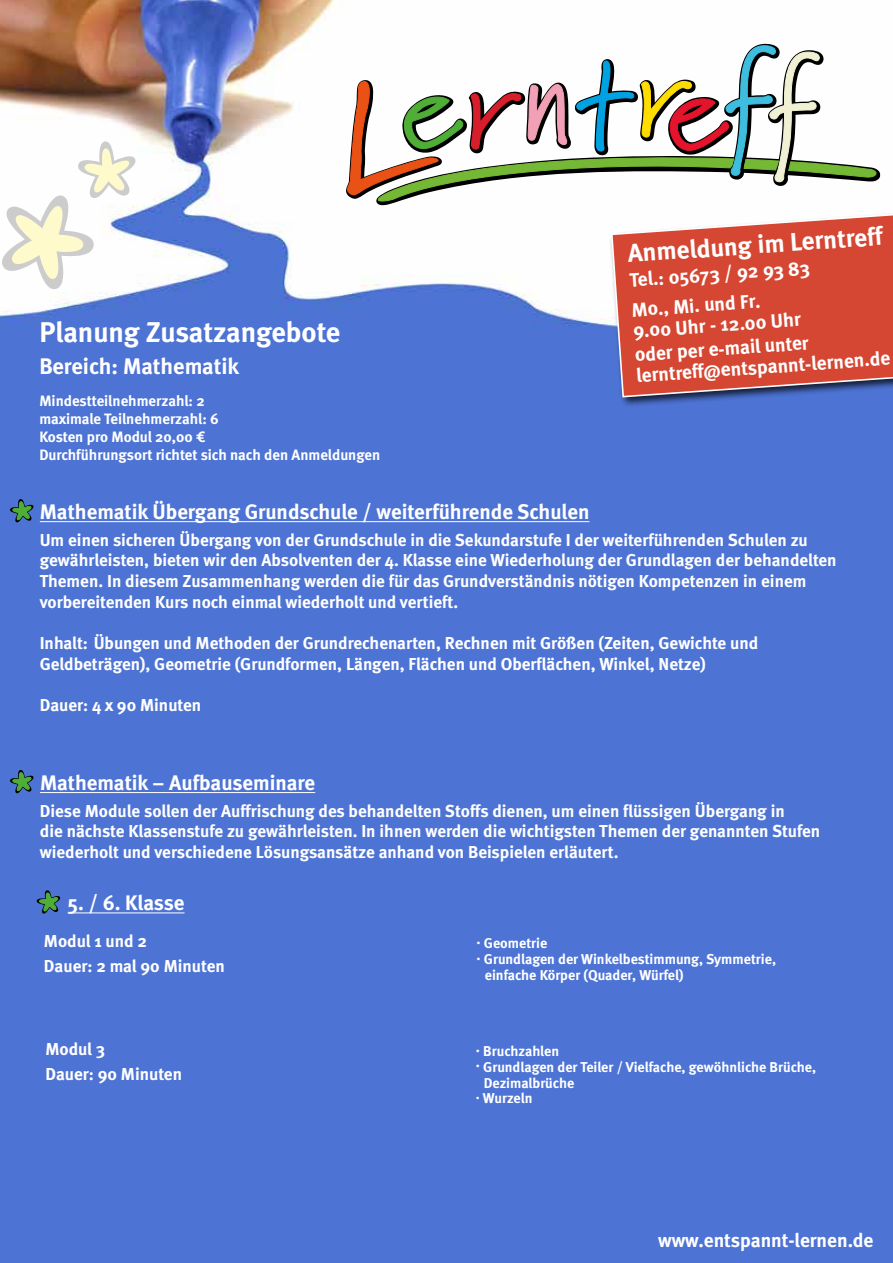
<style>
.page{position:relative;width:893px;height:1263px;background:#fff}
.page>*{position:absolute;margin:0;border:0;box-sizing:border-box;transform-origin:0 0}
.t1{font:700 28.5px "Meta";letter-spacing:-.005em;color:#fff}
.t2{font:700 25.5px "Meta";color:#fff}
.t3{font:700 22.5px "Meta";color:#fff}
.t4{font:700 21px "Meta";color:#fff}
.t5{font:700 19.5px/29.8px "Meta";color:#fff}
.t6{font:700 17.25px/20.7px "Meta";color:#fff}
.t7{font:700 15px/18px "Meta";color:#fff}
.t8{font:700 14.25px "Meta";color:#fff}
</style>
<div class="page">
<img style="left:0;top:0;width:893px;height:1263px">
<svg style="left:376px;top:44px;width:504px;height:161px"></svg>
<svg style="left:346px;top:45px;width:530px;height:157px"></svg>
<svg style="left:2px;top:141px;width:134px;height:148px"></svg>
<hr style="left:40px;top:521px;width:549px;height:1px;background:#fff">
<svg style="left:10px;top:500px;width:23px;height:22px"></svg>
<hr style="left:40px;top:792px;width:275px;height:1px;background:#fff">
<svg style="left:10px;top:770px;width:23px;height:23px"></svg>
<hr style="left:68px;top:913px;width:117px;height:1px;background:#fff">
<svg style="left:37px;top:891px;width:23px;height:22px"></svg>
<div style="left:609px;top:208px;width:284px;height:200px;background:#000;opacity:.75"></div>
<svg style="left:610px;top:209px;width:283px;height:189px"></svg>
<h1 class="t1" style="left:39px;top:315px;width:303px">Planung Zusatzangebote</h1>
<h3 class="t3" style="left:39px;top:352px;width:201px">Bereich: Mathematik</h3>
<p class="t7" style="left:39px;top:392px;width:342px">Mindestteilnehmerzahl: 2<br>maximale Teilnehmerzahl: 6<br>Kosten pro Modul 20,00 €<br>Durchführungsort richtet sich nach den Anmeldungen</p>
<p class="t4" style="left:40px;top:499px;width:551px">Mathematik Übergang Grundschule / weiterführende Schulen</p>
<h2 class="t2" style="left:627px;top:238px;width:257px;rotate:-4deg">Anmeldung im Lerntreff</h2>
<p class="t5" style="left:629px;top:265px;width:182px;rotate:-4deg">Tel.: 05673 / 92 93 83<br>Mo., Mi. und Fr.</p>
<p class="t5" style="left:632px;top:318px;width:175px;line-height:24px;rotate:-4deg">9.00 Uhr - 12.00 Uhr oder per e-mail unter</p>
<p class="t5" style="left:635px;top:360px;width:256px;rotate:-4deg">lerntreff@entspannt-lernen.de</p>
<p class="t6" style="left:40px;top:529px;width:798px">Um einen sicheren Übergang von der Grundschule in die Sekundarstufe I der weiterführenden Schulen zu gewährleisten, bieten wir den Absolventen der 4. Klasse eine Wiederholung der Grundlagen der behandelten Themen. In diesem Zusammenhang werden die für das Grundverständnis nötigen Kompetenzen in einem vorbereitenden Kurs noch einmal wiederholt und vertieft.</p>
<p class="t6" style="left:40px;top:633px;width:720px">Inhalt: Übungen und Methoden der Grundrechenarten, Rechnen mit Größen (Zeiten, Gewichte und<br>Geldbeträgen), Geometrie (Grundformen, Längen, Flächen und Oberflächen, Winkel, Netze)</p>
<p class="t6" style="left:40px;top:695px;width:163px">Dauer: 4 x 90 Minuten</p>
<p class="t4" style="left:40px;top:770px;width:277px">Mathematik – Aufbauseminare</p>
<p class="t6" style="left:40px;top:800px;width:782px">Diese Module sollen der Auffrischung des behandelten Stoffs dienen, um einen flüssigen Übergang in<br>die nächste Klassenstufe zu gewährleisten. In ihnen werden die wichtigsten Themen der genannten Stufen wiederholt und verschiedene Lösungsansätze anhand von Beispielen erläutert.</p>
<p class="t4" style="left:68px;top:890px;width:118px">5. / 6. Klasse</p>
<p class="t6" style="left:44px;top:928px;width:182px;line-height:24.9px">Modul 1 und 2<br>Dauer: 2 mal 90 Minuten</p>
<p class="t6" style="left:45px;top:1036px;width:138px;line-height:24.9px">Modul 3<br>Dauer: 90 Minuten</p>
<p class="t8" style="left:477px;top:935px;width:72px"><sup>.</sup> Geometrie</p>
<p class="t8" style="left:477px;top:950px;width:301px"><sup>.</sup> Grundlagen der Winkelbestimmung, Symmetrie,</p>
<p class="t8" style="left:485px;top:966px;width:200px">einfache Körper (Quader, Würfel)</p>
<p class="t8" style="left:476px;top:1043px;width:85px"><sup>.</sup> Bruchzahlen</p>
<p class="t8" style="left:476px;top:1058px;width:342px"><sup>.</sup> Grundlagen der Teiler / Vielfache, gewöhnliche Brüche,</p>
<p class="t8" style="left:484px;top:1074px;width:92px">Dezimalbrüche</p>
<p class="t8" style="left:476px;top:1090px;width:58px">. Wurzeln</p>
<p class="t5" style="left:658px;top:1225px;width:217px">www.entspannt-lernen.de</p>
</div>
